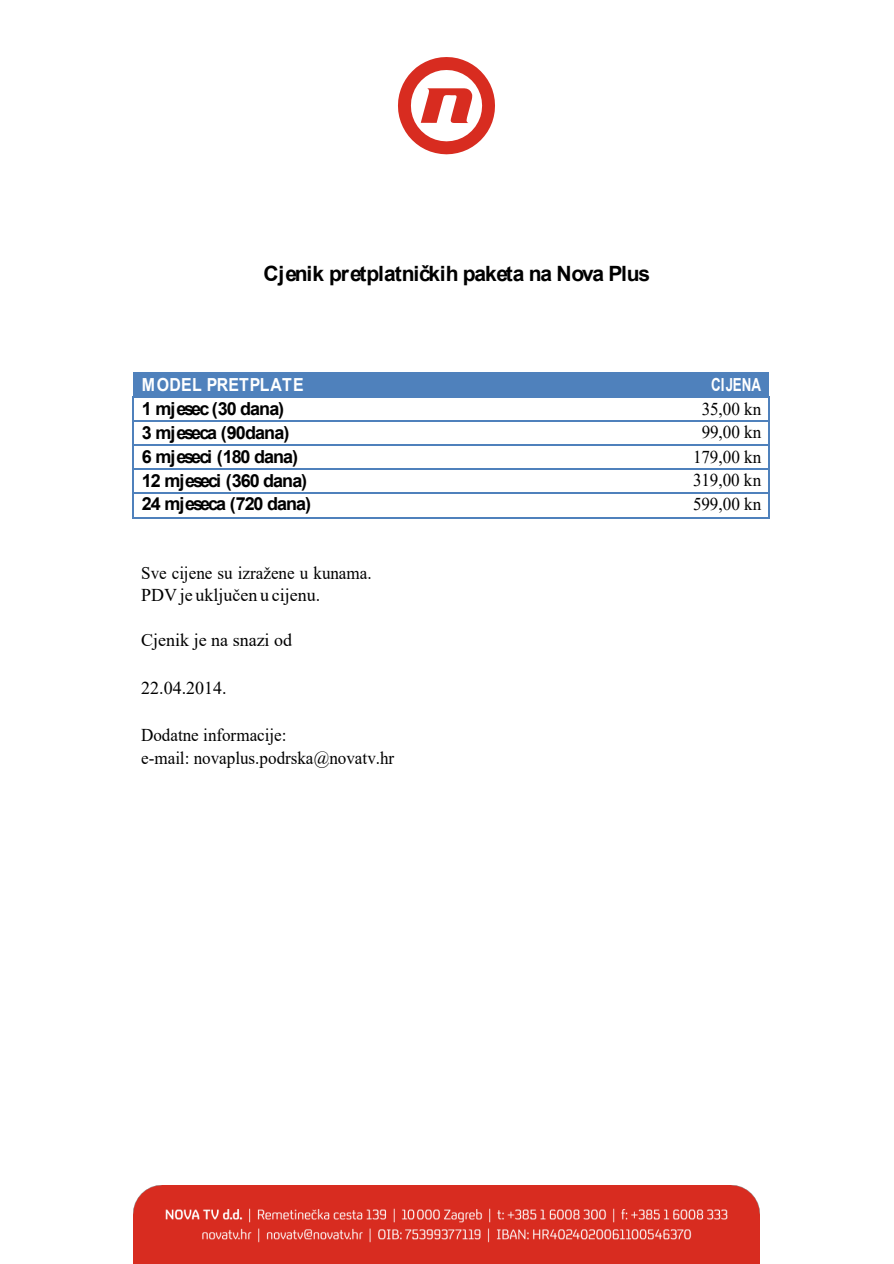
<style>
.page{position:relative;width:894px;height:1264px;background:#fff}
.page>*{position:absolute;margin:0;border:0;box-sizing:border-box;transform-origin:0 0}
.t1{font:700 21px "Arial";letter-spacing:-.05em;color:#000}
.t2{font:18px/21.9px "Times New Roman";color:#000;scale:.95 1}
.t3{font:700 18px "Arial";letter-spacing:-.06em;color:#000}
.t4{font:18px "Times New Roman";color:#000}
.t5{font:700 18px "Arial";letter-spacing:.01em;color:#fff;scale:.88 1}
.t6{font:700 18px "Arial";letter-spacing:.01em;color:#fff;scale:.74 1}
</style>
<div class="page">
<div style="left:133px;top:372px;width:365px;height:24px;background:#4f81bc"></div>
<div style="left:498px;top:372px;width:271px;height:24px;background:#4f81bc"></div>
<hr style="left:135px;top:396px;width:364px;height:2px;background:#4f81bc">
<hr style="left:500px;top:396px;width:268px;height:2px;background:#4f81bc">
<hr style="left:132px;top:398px;width:2px;height:23px;background:#4f81bc">
<hr style="left:134px;top:421px;width:365px;height:1px;background:#4f81bc">
<hr style="left:500px;top:421px;width:268px;height:1px;background:#4f81bc">
<hr style="left:132px;top:422px;width:2px;height:22px;background:#4f81bc">
<hr style="left:134px;top:444px;width:365px;height:2px;background:#4f81bc">
<hr style="left:500px;top:444px;width:268px;height:2px;background:#4f81bc">
<hr style="left:132px;top:446px;width:2px;height:22px;background:#4f81bc">
<hr style="left:134px;top:468px;width:365px;height:1px;background:#4f81bc">
<hr style="left:500px;top:468px;width:268px;height:1px;background:#4f81bc">
<hr style="left:132px;top:469px;width:2px;height:23px;background:#4f81bc">
<hr style="left:134px;top:492px;width:365px;height:1px;background:#4f81bc">
<hr style="left:500px;top:492px;width:268px;height:1px;background:#4f81bc">
<hr style="left:132px;top:493px;width:2px;height:24px;background:#4f81bc">
<hr style="left:134px;top:517px;width:365px;height:2px;background:#4f81bc">
<hr style="left:499px;top:517px;width:269px;height:2px;background:#4f81bc">
<svg style="left:768px;top:396px;width:1px;height:123px"></svg>
<svg style="left:398px;top:57px;width:97px;height:97px"></svg>
<img style="left:133px;top:1185px;width:626px;height:78px">
<p class="t1" style="left:263px;top:266px;width:388px">Cjenik pretplatničkih paketa na Nova Plus</p>
<p class="t5" style="left:142px;top:378px;width:186px">MODEL PRETPLATE</p>
<p class="t6" style="left:711px;top:378px;width:69px">CIJENA</p>
<p class="t3" style="left:142px;top:402px;width:144px">1 mjesec (30 dana)</p>
<p class="t2" style="left:702px;top:399px;width:64px">35,00 kn</p>
<p class="t3" style="left:142px;top:425px;width:149px">3 mjeseca (90dana)</p>
<p class="t2" style="left:702px;top:423px;width:64px">99,00 kn</p>
<p class="t3" style="left:142px;top:449px;width:158px">6 mjeseci (180 dana)</p>
<p class="t2" style="left:693px;top:447px;width:73px">179,00 kn</p>
<p class="t3" style="left:142px;top:473px;width:167px">12 mjeseci (360 dana)</p>
<p class="t2" style="left:693px;top:471px;width:73px">319,00 kn</p>
<p class="t3" style="left:142px;top:497px;width:171px">24 mjeseca (720 dana)</p>
<p class="t2" style="left:693px;top:494px;width:73px">599,00 kn</p>
<p class="t2" style="left:141px;top:564px;width:244px">Sve cijene su izražene u kunama.<br>PDVje uključen u cĳenu.</p>
<p class="t4" style="left:141px;top:633px;width:152px">Cjenik je na snazi od</p>
<p class="t4" style="left:141px;top:681px;width:87px">22.04.2014.</p>
<p class="t2" style="left:141px;top:726px;width:268px;line-height:22.4px">Dodatne informacije:<br>e-mail: novaplus.podrska@novatv.hr</p>
</div>
